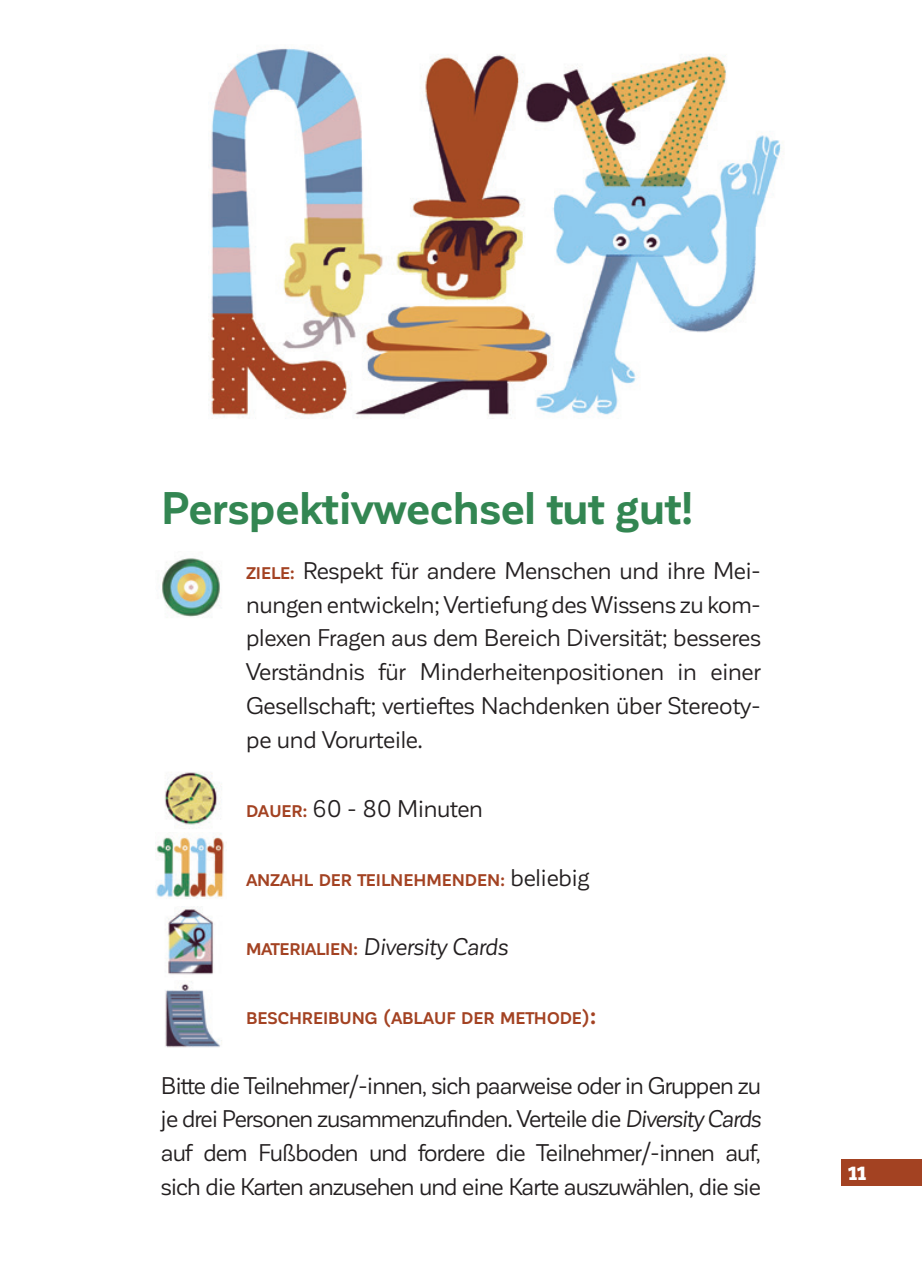
<style>
.page{position:relative;width:922px;height:1276px;background:#fff}
.page>*{position:absolute;margin:0;border:0;box-sizing:border-box;transform-origin:0 0}
.t1{font:700 45px "Corporative Sans";letter-spacing:-.01em;color:#338652}
.t2{font:23.75px/33.8px "Corporative Sans";letter-spacing:-.02em;color:#231f20;text-align:justify}
.t3{font:italic 23.75px "Corporative Sans";letter-spacing:-.01em;color:#231f20}
.t4{font:900 18.75px "Corporative Sans";color:#fff}
.t5{font:700 16.75px "Corporative Sans";color:#a34222}
.s1{font-weight:700;font-size:16.75px;color:#a34222}
.s2{font-weight:700;font-size:17.5px;color:#a34222}
.s3{font-size:17.5px}
.s4{font-weight:400;font-size:23.75px;color:#231f20}
.s5{font-weight:700;font-style:normal;font-size:16.75px;color:#a34222}
.s6{font-weight:700;font-style:normal;font-size:17.5px;color:#a34222}
.s7{font-size:18.75px}
.s8{font-size:23.75px}
.s9{font-style:italic}
</style>
<div class="page">
<div style="left:841px;top:1159px;width:80px;height:27px;background:#a34222"></div>
<img style="left:209px;top:48px;width:572px;height:371px">
<img style="left:162px;top:558px;width:58px;height:59px">
<img style="left:155px;top:772px;width:69px;height:127px">
<img style="left:165px;top:906px;width:49px;height:69px">
<img style="left:165px;top:981px;width:57px;height:67px">
<h1 class="t1" style="left:161px;top:483px;width:533px">Perspektivwechsel tut gut!</h1>
<p class="t2" style="left:246px;top:554px;width:516px"><span class="s1">ZIELE</span><span class="s2">:</span> Respekt für andere Menschen und ihre Mei&shy;nungen entwickeln; Vertiefung des Wissens zu kom&shy;plexen Fragen aus dem Bereich Diversität; besseres Verständnis für Minderheitenpositionen in einer Gesellschaft; vertieftes Nachdenken über Stereoty&shy;pe und Vorurteile.</p>
<p class="t2" style="left:246px;top:792px;width:238px"><span class="s1">DAUER</span><span class="s2">:</span> 60 - 80 Minuten</p>
<p class="t5" style="left:246px;top:871px;width:345px">ANZAHL DER TEILNEHMENDEN<span class="s3">:</span> <span class="s4">beliebig</span></p>
<p class="t3" style="left:246px;top:934px;width:263px"><span class="s5">MATERIALIEN</span><span class="s6">:</span> Diversity Cards</p>
<p class="t5" style="left:246px;top:1009px;width:352px">BESCHREIBUNG <span class="s7">(</span>ABLAUF DER METHODE<span class="s7">)</span><span class="s8">:</span></p>
<p class="t2" style="left:161px;top:1068px;width:601px">Bitte die Teilnehmer/-innen, sich paarweise oder in Gruppen zu je drei Personen zusammenzufinden. Verteile die <span class="s9">Diversity Cards </span>auf dem Fußboden und fordere die Teilnehmer/-innen auf, sich die Karten anzusehen und eine Karte auszuwählen, die sie</p>
<p class="t4" style="left:848px;top:1163px;width:19px">11</p>
</div>
